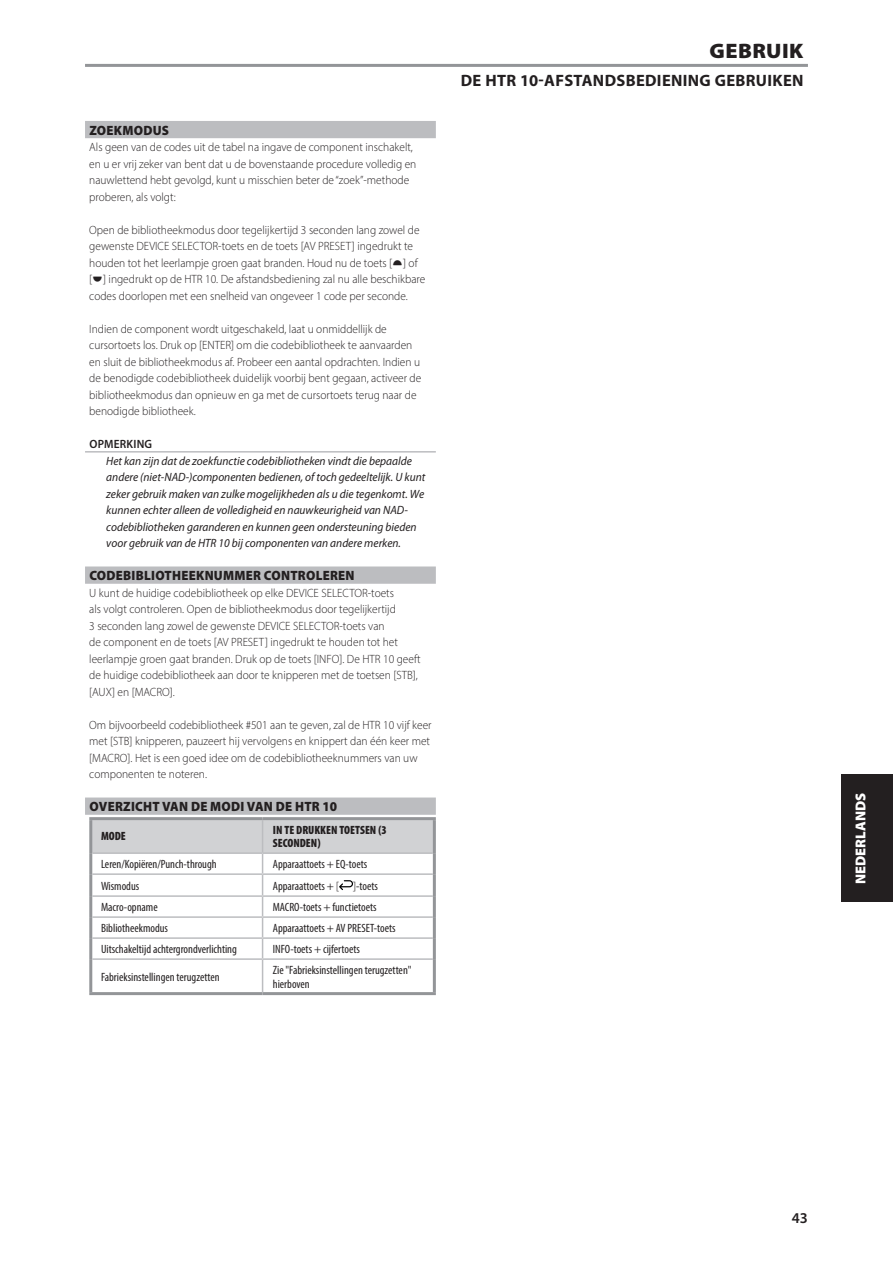
<style>
.page{position:relative;width:893px;height:1263px;background:#fff}
.page>*{position:absolute;margin:0;border:0;box-sizing:border-box;transform-origin:0 0}
.Body_copy_-_header{font:900 21px "Myriad Pro";letter-spacing:.02em;color:#231f20;scale:1.05 1}
.Body_copy_-_header-2{font:700 16.5px "Myriad Pro";letter-spacing:.02em;color:#231f20}
.t1{font:600 15px "Myriad Pro";color:#231f20}
.t2{font:900 14.4px "Myriad Pro";color:#fff}
.Body_copy_-_sub-sect{font:900 13.5px "Myriad Pro";letter-spacing:.02em;color:#231f20;scale:.95 1}
.Body_copy_-_normal{font:300 12px/16.5px "Myriad Pro";color:#231f20;scale:.95 1}
.Body_copy_-_note{font:italic 12px/16.5px "Myriad Pro";color:#231f20;scale:.95 1}
.Table_-_normal{font:condensed 12px/13.5px "Myriad Pro";color:#231f20}
.Table_-_index_cell{font:900 condensed 12px/13.5px "Myriad Pro";color:#231f20}
.Body_copy_-_note_hea{font:600 12px "Myriad Pro";letter-spacing:.02em;color:#231f20;scale:.95 1}
.s1{font-weight:300;font-stretch:normal}
</style>
<div class="page">
<div style="left:842px;top:774px;width:51px;height:128px;background:#231f20"></div>
<div style="left:85px;top:121px;width:351px;height:17px;background:#bcbdc0"></div>
<hr style="left:85px;top:451px;width:351px;height:2px;background:#bcbdc0">
<div style="left:85px;top:566px;width:351px;height:18px;background:#bcbdc0"></div>
<div style="left:85px;top:797px;width:351px;height:18px;background:#bcbdc0"></div>
<hr style="left:89px;top:817px;width:174px;height:3px;background:#939598">
<hr style="left:89px;top:820px;width:3px;height:33px;background:#939598">
<hr style="left:263px;top:817px;width:173px;height:3px;background:#939598">
<hr style="left:433px;top:820px;width:3px;height:33px;background:#939598">
<hr style="left:89px;top:853px;width:3px;height:21px;background:#939598">
<hr style="left:433px;top:853px;width:3px;height:21px;background:#939598">
<hr style="left:89px;top:874px;width:3px;height:22px;background:#939598">
<hr style="left:433px;top:874px;width:3px;height:22px;background:#939598">
<hr style="left:89px;top:896px;width:3px;height:21px;background:#939598">
<hr style="left:433px;top:896px;width:3px;height:21px;background:#939598">
<hr style="left:89px;top:917px;width:3px;height:21px;background:#939598">
<hr style="left:433px;top:917px;width:3px;height:21px;background:#939598">
<hr style="left:89px;top:938px;width:3px;height:21px;background:#939598">
<hr style="left:433px;top:938px;width:3px;height:21px;background:#939598">
<hr style="left:89px;top:959px;width:3px;height:33px;background:#939598">
<hr style="left:433px;top:959px;width:3px;height:33px;background:#939598">
<hr style="left:89px;top:992px;width:174px;height:3px;background:#939598">
<hr style="left:263px;top:992px;width:173px;height:3px;background:#939598">
<hr style="left:92px;top:958px;width:171px;height:2px;background:#bcbdc0">
<hr style="left:263px;top:958px;width:170px;height:2px;background:#bcbdc0">
<hr style="left:262px;top:960px;width:1px;height:32px;background:#bcbdc0">
<svg style="left:91px;top:819px;width:343px;height:139px"></svg>
<hr style="left:85px;top:64px;width:723px;height:3px;background:#939598">
<p class="Body_copy_-_sub-sect" style="left:89px;top:121px;width:85px">ZOEKMODUS</p>
<p class="Body_copy_-_normal" style="left:89px;top:139px;width:346px">Als geen van de codes uit de tabel na ingave de component inschakelt, en u er vrij zeker van bent dat u de bovenstaande procedure volledig en nauwlettend hebt gevolgd, kunt u misschien beter de “zoek”-methode proberen, als volgt:</p>
<p class="Body_copy_-_normal" style="left:89px;top:221px;width:355px">Open de bibliotheekmodus door tegelijkertijd 3 seconden lang zowel de gewenste DEVICE SELECTOR-toets en de toets [AV PRESET] ingedrukt te houden tot het leerlampje groen gaat branden. Houd nu de toets [ ] of<br>[ ] ingedrukt op de HTR 10. De afstandsbediening zal nu alle beschikbare codes doorlopen met een snelheid van ongeveer 1 code per seconde.</p>
<p class="Body_copy_-_normal" style="left:89px;top:320px;width:351px">Indien de component wordt uitgeschakeld, laat u onmiddellijk de cursortoets los. Druk op [ENTER] om die codebibliotheek te aanvaarden en sluit de bibliotheekmodus af. Probeer een aantal opdrachten. Indien u de benodigde codebibliotheek duidelijk voorbij bent gegaan, activeer de bibliotheekmodus dan opnieuw en ga met de cursortoets terug naar de benodigde bibliotheek.</p>
<p class="Body_copy_-_note_hea" style="left:89px;top:436px;width:68px">OPMERKING</p>
<p class="Body_copy_-_note" style="left:106px;top:452px;width:337px">Het kan zijn dat de zoekfunctie codebibliotheken vindt die bepaalde andere (niet-NAD-)componenten bedienen, of toch gedeeltelijk. U kunt zeker gebruik maken van zulke mogelijkheden als u die tegenkomt. We kunnen echter alleen de volledigheid en nauwkeurigheid van NAD&shy;codebibliotheken garanderen en kunnen geen ondersteuning bieden voor gebruik van de HTR 10 bij componenten van andere merken.</p>
<p class="Body_copy_-_sub-sect" style="left:89px;top:566px;width:281px">CODEBIBLIOTHEEKNUMMER CONTROLEREN</p>
<p class="Body_copy_-_normal" style="left:89px;top:584px;width:350px">U kunt de huidige codebibliotheek op elke DEVICE SELECTOR-toets<br>als volgt controleren. Open de bibliotheekmodus door tegelijkertijd<br>3 seconden lang zowel de gewenste DEVICE SELECTOR-toets van<br>de component en de toets [AV PRESET] ingedrukt te houden tot het leerlampje groen gaat branden. Druk op de toets [INFO]. De HTR 10 geeft de huidige codebibliotheek aan door te knipperen met de toetsen [STB], [AUX] en [MACRO].</p>
<p class="Body_copy_-_normal" style="left:89px;top:716px;width:362px">Om bijvoorbeeld codebibliotheek #501 aan te geven, zal de HTR 10 vijf keer met [STB] knipperen, pauzeert hij vervolgens en knippert dan één keer met [MACRO]. Het is een goed idee om de codebibliotheeknummers van uw componenten te noteren.</p>
<p class="Body_copy_-_sub-sect" style="left:89px;top:797px;width:262px">OVERZICHT VAN DE MODI VAN DE HTR 10</p>
<p class="Table_-_index_cell" style="left:101px;top:829px;width:26px">MODE</p>
<p class="Table_-_index_cell" style="left:273px;top:822px;width:115px">IN TE DRUKKEN TOETSEN (3<br>SECONDEN)</p>
<p class="Table_-_normal" style="left:101px;top:857px;width:117px">Leren/Kopiëren/Punch-through</p>
<p class="Table_-_normal" style="left:273px;top:857px;width:96px">Apparaattoets + EQ-toets</p>
<p class="Table_-_normal" style="left:101px;top:879px;width:40px">Wismodus</p>
<p class="Table_-_normal" style="left:273px;top:879px;width:107px">Apparaattoets + <span class="s1">[ ]</span>-toets</p>
<p class="Table_-_normal" style="left:101px;top:900px;width:58px">Macro-opname</p>
<p class="Table_-_normal" style="left:273px;top:900px;width:105px">MACRO-toets + functietoets</p>
<p class="Table_-_normal" style="left:101px;top:921px;width:69px">Bibliotheekmodus</p>
<p class="Table_-_normal" style="left:273px;top:921px;width:124px">Apparaattoets + AV PRESET-toets</p>
<p class="Table_-_normal" style="left:101px;top:942px;width:137px">Uitschakeltijd achtergrondverlichting</p>
<p class="Table_-_normal" style="left:273px;top:942px;width:89px">INFO-toets + cijfertoets</p>
<p class="Table_-_normal" style="left:101px;top:970px;width:120px">Fabrieksinstellingen terugzetten</p>
<p class="Table_-_normal" style="left:273px;top:963px;width:140px">Zie "Fabrieksinstellingen terugzetten" hierboven</p>
<p class="Body_copy_-_header" style="left:710px;top:37px;width:91px">GEBRUIK</p>
<p class="Body_copy_-_header-2" style="left:461px;top:70px;width:344px">DE HTR 10-AFSTANDSBEDIENING GEBRUIKEN</p>
<p class="t2" style="left:851px;top:884px;width:93px;rotate:-90deg">NEDERLANDS</p>
<p class="t1" style="left:792px;top:1208px;width:18px">43</p>
</div>
